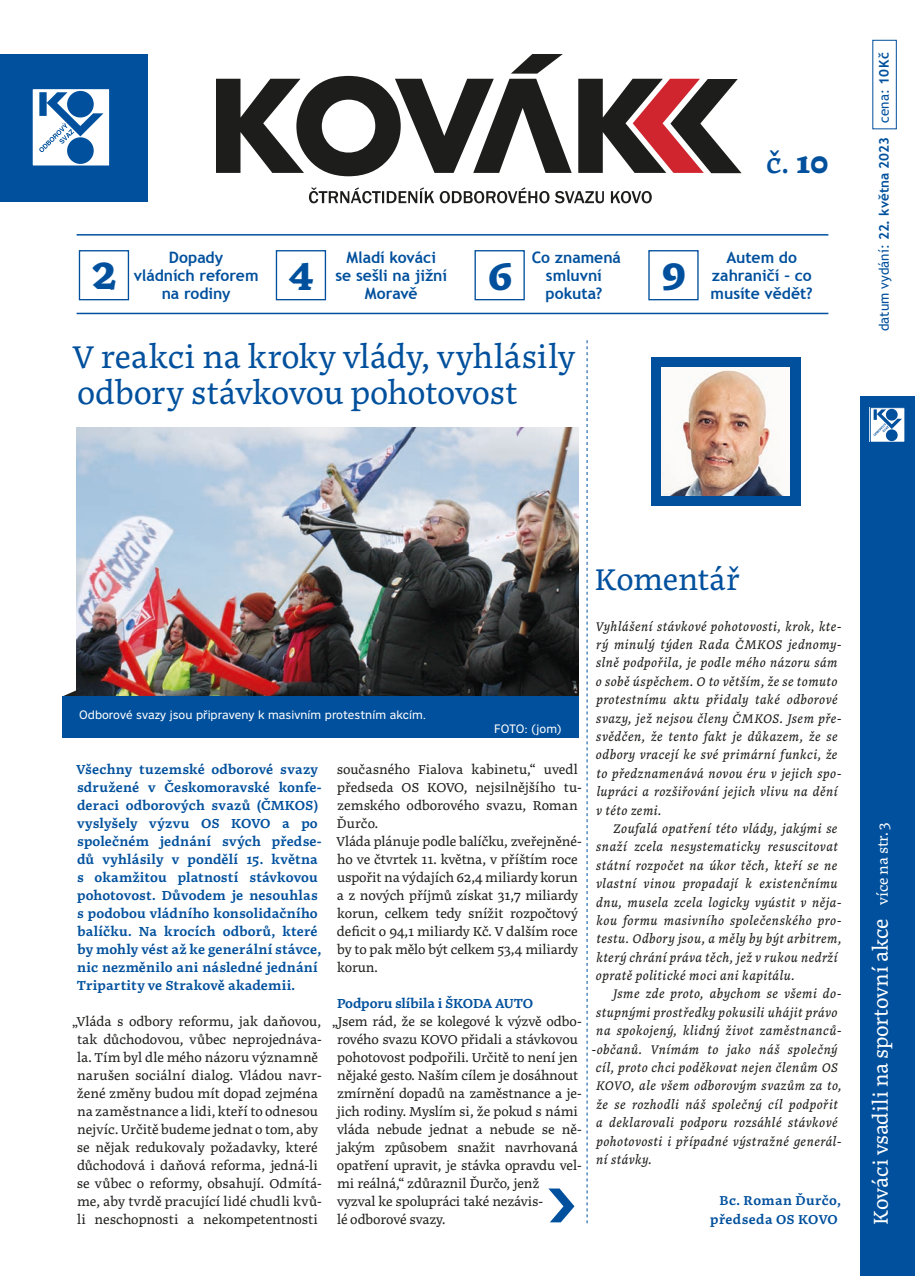
<style>
.page{position:relative;width:915px;height:1276px;background:#fff}
.page>*{position:absolute;margin:0;border:0;box-sizing:border-box;transform-origin:0 0}
.t1{font:800 39px "Noort";color:#00509d}
.t2{font:33px/36px "Noort";letter-spacing:-.01em;color:#00509d}
.t3{font:31.5px "Noort";letter-spacing:-.015em;color:#00509d}
.t4{font:30px "Noort";color:#00509d}
.t5{font:21px "Noort";letter-spacing:-.01em;color:#fff}
.t6{font:700 15.75px/18px "Trebuchet MS";letter-spacing:-.005em;color:#00509d;text-align:center}
.t7{font:13.5px/18px "Noort";letter-spacing:-.01em;color:#1d1d1b}
.t8{font:600 13.5px/18px "Noort";letter-spacing:.01em;color:#00509d}
.t9{font:700 13.5px "Trebuchet MS";color:#00509d}
.t10{font:600 13.5px "Noort";letter-spacing:-.01em;color:#00509d}
.t11{font:13.5px "Trebuchet MS";color:#00509d}
.t12{font:600 13.35px/18.6px "Noort";letter-spacing:.03em;color:#00509d;text-align:right}
.t13{font:italic 13.2px/18.5px "Noort";letter-spacing:.035em;color:#1d1d1b}
.t14{font:12px "Nort";color:#fff}
.s1{font-weight:800}
.s2{font-weight:700}
.s3{font-weight:400}
.s4{font-size:15px}
</style>
<div class="page">
<div style="left:0;top:54px;width:147px;height:147px;background:#00509d"></div>
<svg style="left:578px;top:79px;width:163px;height:94px"></svg>
<svg style="left:216px;top:54px;width:355px;height:122px"></svg>
<svg style="left:309px;top:187px;width:342px;height:16px"></svg>
<div style="left:31px;top:88px;width:79px;height:78px;background:#fff"></div>
<svg style="left:39px;top:91px;width:64px;height:73px"></svg>
<div style="left:31px;top:87px;width:80px;height:80px;border:2px solid #00509d"></div>
<div style="left:860px;top:396px;width:54px;height:880px;background:#00509d"></div>
<div style="left:79px;top:250px;width:50px;height:50px;border:1px solid #00509d"></div>
<hr style="left:77px;top:234px;width:751px;height:2px;background:#00509d">
<hr style="left:77px;top:313px;width:751px;height:1px;background:#00509d">
<div style="left:276px;top:250px;width:50px;height:50px;border:1px solid #00509d"></div>
<div style="left:474px;top:250px;width:50px;height:50px;border:1px solid #00509d"></div>
<div style="left:648px;top:250px;width:50px;height:50px;border:1px solid #00509d"></div>
<img style="left:76px;top:427px;width:502px;height:269px">
<div style="left:869px;top:408px;width:35px;height:34px;background:#fff"></div>
<svg style="left:873px;top:409px;width:28px;height:32px"></svg>
<div style="left:869px;top:407px;width:35px;height:36px;border:1px solid #00509d"></div>
<svg style="left:63px;top:690px;width:13px;height:6px"></svg>
<div style="left:62px;top:696px;width:516px;height:42px;background:#00509d"></div>
<div style="left:650px;top:357px;width:150px;height:149px;background:#00509d"></div>
<img style="left:661px;top:368px;width:128px;height:127px">
<svg style="left:586px;top:340px;width:1px;height:883px"></svg>
<svg style="left:548px;top:1188px;width:26px;height:34px"></svg>
<h1 class="t1" style="left:92px;top:253px;width:26px">2</h1>
<p class="t6" style="left:134px;top:248px;width:126px">Dopady<br>vládních reforem na rodiny</p>
<h1 class="t1" style="left:289px;top:254px;width:26px">4</h1>
<p class="t6" style="left:335px;top:248px;width:113px">Mladí kováci<br>se sešli na jižní<br>Moravě</p>
<h1 class="t1" style="left:488px;top:254px;width:26px">6</h1>
<p class="t6" style="left:531px;top:248px;width:91px">Co znamená smluvní pokuta?</p>
<h2 class="t2" style="left:73px;top:338px;width:503px">V reakci na kroky vlády, vyhlásily odbory stávkovou pohotovost</h2>
<h3 class="t4" style="left:765px;top:145px;width:64px">č. <span class="s1">10</span></h3>
<h1 class="t1" style="left:660px;top:254px;width:26px">9</h1>
<p class="t6" style="left:710px;top:248px;width:104px">Autem do zahraničí – co musíte vědět?</p>
<p class="t11" style="left:875px;top:123px;width:72px;rotate:-90deg">cena: <span class="s2">10Kč</span></p>
<p class="t9" style="left:875px;top:331px;width:196px;rotate:-90deg"><span class="s3">datum vydání:</span> 22. května 2023</p>
<p class="t14" style="left:79px;top:706px;width:348px">Odborové svazy jsou připraveny k masivním protestním akcím.</p>
<p class="t14" style="left:494px;top:720px;width:69px">FOTO: (jom)</p>
<p class="t8" style="left:77px;top:760px;width:246px">Všechny tuzemské odborové svazy sdružené v Českomoravské konfe&shy;deraci odborových svazů (ČMKOS) vyslyšely výzvu OS KOVO a po společném jednání svých předse&shy;dů vyhlásily v pondělí 15. května s okamžitou platností stávkovou pohotovost. Důvodem je nesouhlas s podobou vládního konsolidačního balíčku. Na krocích odborů, které by mohly vést až ke generální stávce, nic nezměnilo ani následné jednání Tripartity ve Strakově akademii.</p>
<p class="t7" style="left:72px;top:1012px;width:251px;text-align:center">„Vláda s odbory reformu, jak daňovou, tak důchodovou, vůbec neprojednáva&shy;la. Tím byl dle mého názoru významně narušen sociální dialog. Vládou navr&shy;žené změny budou mít dopad zejména na zaměstnance a lidi, kteří to odnesou nejvíc. Určitě budeme jednat o tom, aby se nějak redukovaly požadavky, které důchodová i daňová reforma, jedná-li se vůbec o reformy, obsahují. Odmítá&shy;me, aby tvrdě pracující lidé chudli kvů&shy;li neschopnosti a nekompetentnosti</p>
<p class="t7" style="left:336px;top:760px;width:246px">současného Fialova kabinetu,“ uvedl předseda OS KOVO, nejsilnějšího tu&shy;zemského odborového svazu, Roman Ďurčo.<br>Vláda plánuje podle balíčku, zveřejněné&shy;ho ve čtvrtek 11. května, v příštím roce uspořit na výdajích 62,4 miliardy korun a z nových příjmů získat 31,7 miliardy korun, celkem tedy snížit rozpočtový deficit o 94,1 miliardy Kč. V dalším roce by to pak mělo být celkem 53,4 miliardy korun.</p>
<p class="t10" style="left:337px;top:995px;width:197px">Podporu slíbila i ŠKODA AUTO</p>
<p class="t7" style="left:336px;top:1012px;width:246px;text-indent:-4px">„Jsem rád, že se kolegové k výzvě odbo&shy;rového svazu KOVO přidali a stávkovou pohotovost podpořili. Určitě to není jen nějaké gesto. Naším cílem je dosáhnout zmírnění dopadů na zaměstnance a je&shy;jich rodiny. Myslím si, že pokud s námi vláda nebude jednat a nebude se ně&shy;jakým způsobem snažit navrhovaná opatření upravit, je stávka opravdu vel&shy;mi reálná,“ zdůraznil Ďurčo, jenž<br>vyzval ke spolupráci také nezávis-<br>lé odborové svazy.</p>
<h3 class="t3" style="left:594px;top:561px;width:147px">Komentář</h3>
<p class="t13" style="left:595px;top:617px;width:247px">Vyhlášení stávkové pohotovosti, krok, kte&shy;rý minulý týden Rada ČMKOS jednomy&shy;slně podpořila, je podle mého názoru sám o sobě úspěchem. O to větším, že se tomuto protestnímu aktu přidaly také odborové svazy, jež nejsou členy ČMKOS. Jsem pře&shy;svědčen, že tento fakt je důkazem, že se odbory vracejí ke své primární funkci, že to předznamenává novou éru v jejich spo&shy;lupráci a rozšiřování jejich vlivu na dění v této zemi.</p>
<p class="t13" style="left:595px;top:819px;width:247px;text-indent:17px">Zoufalá opatření této vlády, jakými se snaží zcela nesystematicky resuscitovat státní rozpočet na úkor těch, kteří se ne vlastní vinou propadají k existenčnímu dnu, musela zcela logicky vyústit v něja&shy;kou formu masivního společenského pro&shy;testu. Odbory jsou, a měly by být arbitrem, který chrání práva těch, jež v rukou nedrží opratě politické moci ani kapitálu.</p>
<p class="t13" style="left:612px;top:984px;width:230px">Jsme zde proto, abychom se všemi do-</p>
<p class="t13" style="left:596px;top:1003px;width:243px">stupnými prostředky pokusili uhájit právo</p>
<p class="t13" style="left:596px;top:1021px;width:246px">na spokojený, klidný život zaměstnanců-</p>
<p class="t13" style="left:591px;top:1040px;width:247px">-občanů. Vnímám to jako náš společný</p>
<p class="t13" style="left:595px;top:1058px;width:243px">cíl, proto chci poděkovat nejen členům OS</p>
<p class="t13" style="left:596px;top:1076px;width:247px">KOVO, ale všem odborovým svazům za to,</p>
<p class="t13" style="left:596px;top:1095px;width:243px">že se rozhodli náš společný cíl podpořit</p>
<p class="t13" style="left:595px;top:1113px;width:243px">a deklarovali podporu rozsáhlé stávkové</p>
<p class="t13" style="left:596px;top:1131px;width:246px">pohotovosti i případné výstražné generál-</p>
<p class="t13" style="left:596px;top:1150px;width:57px">ní stávky.</p>
<p class="t12" style="left:710px;top:1191px;width:132px">Bc. Roman Ďurčo, předseda OS KOVO</p>
<h3 class="t5" style="left:868px;top:1224px;width:404px;rotate:-90deg">Kováci vsadili na sportovní akce <span class="s4">více na str. 3</span></h3>
</div>
